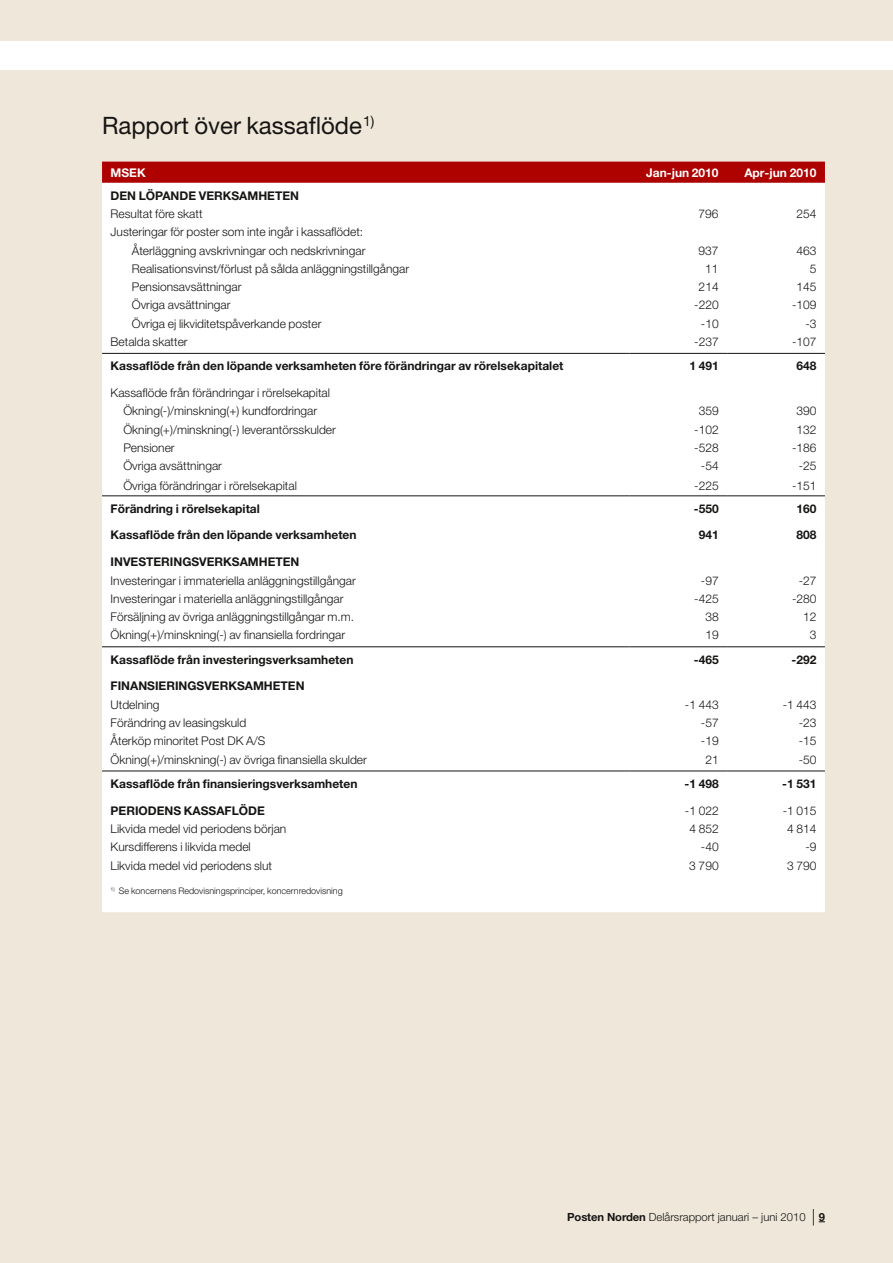
<style>
.page{position:relative;width:893px;height:1263px;background:#fff}
.page>*{position:absolute;margin:0;border:0;box-sizing:border-box;transform-origin:0 0}
.t1{font:24px "Helvetica Neue";color:#161514}
.t2{font:300 12px/18.3px "Helvetica Neue";color:#161514;text-align:right}
.t3{font:700 12px "Helvetica Neue";color:#161514}
.t4{font:700 12px "Helvetica Neue";color:#fff}
.t5{font:300 11.25px "Helvetica Neue";color:#161514}
.t6{font:300 9px "Helvetica Neue";color:#161514}
.s1{font-weight:700}
.s2{font-size:16.5px}
</style>
<div class="page">
<hr style="left:0;top:0;width:1px;height:1263px;background:#efe8da">
<div style="left:1px;top:0;width:892px;height:1263px;background:#efe8da"></div>
<div style="left:0;top:41px;width:893px;height:29px;background:#fff"></div>
<div style="left:102px;top:162px;width:723px;height:21px;background:#ad0200"></div>
<div style="left:102px;top:183px;width:723px;height:729px;background:#fff"></div>
<hr style="left:102px;top:353px;width:527px;height:1px;background:#161514">
<hr style="left:629px;top:353px;width:98px;height:1px;background:#161514">
<hr style="left:727px;top:353px;width:98px;height:1px;background:#161514">
<hr style="left:102px;top:495px;width:527px;height:1px;background:#161514">
<hr style="left:629px;top:495px;width:98px;height:1px;background:#161514">
<hr style="left:727px;top:495px;width:98px;height:1px;background:#161514">
<hr style="left:102px;top:646px;width:527px;height:1px;background:#161514">
<hr style="left:629px;top:646px;width:98px;height:1px;background:#161514">
<hr style="left:727px;top:646px;width:98px;height:1px;background:#161514">
<hr style="left:102px;top:771px;width:527px;height:1px;background:#161514">
<hr style="left:629px;top:771px;width:98px;height:1px;background:#161514">
<hr style="left:727px;top:771px;width:98px;height:1px;background:#161514">
<h1 class="t1" style="left:102px;top:111px;width:274px">Rapport över kassaflöde <sup>1)</sup></h1>
<p class="t4" style="left:111px;top:165px;width:37px">MSEK</p>
<p class="t4" style="left:646px;top:165px;width:74px">Jan-jun 2010</p>
<p class="t4" style="left:744px;top:165px;width:74px">Apr-jun 2010</p>
<p class="t3" style="left:111px;top:188px;width:190px">DEN LÖPANDE VERKSAMHETEN</p>
<p class="t2" style="left:111px;top:204px;width:94px">Resultat före skatt</p>
<p class="t2" style="left:699px;top:204px;width:22px">796</p>
<p class="t2" style="left:796px;top:204px;width:22px">254</p>
<p class="t2" style="left:111px;top:223px;width:256px">Justeringar för poster som inte ingår i kassaflödet:<br>Återläggning avskrivningar och nedskrivningar</p>
<p class="t2" style="left:699px;top:241px;width:22px">937</p>
<p class="t2" style="left:796px;top:241px;width:22px">463</p>
<p class="t2" style="left:132px;top:259px;width:279px">Realisationsvinst/förlust på sålda anläggningstillgångar</p>
<p class="t2" style="left:705px;top:259px;width:15px">11</p>
<p class="t2" style="left:810px;top:259px;width:8px">5</p>
<p class="t2" style="left:132px;top:277px;width:111px">Pensionsavsättningar</p>
<p class="t2" style="left:699px;top:277px;width:22px">214</p>
<p class="t2" style="left:796px;top:277px;width:22px">145</p>
<p class="t2" style="left:132px;top:296px;width:100px">Övriga avsättningar</p>
<p class="t2" style="left:694px;top:296px;width:26px">-220</p>
<p class="t2" style="left:792px;top:296px;width:26px">-109</p>
<p class="t2" style="left:132px;top:314px;width:191px">Övriga ej likviditetspåverkande poster</p>
<p class="t2" style="left:701px;top:314px;width:19px">-10</p>
<p class="t2" style="left:805px;top:314px;width:13px">-3</p>
<p class="t2" style="left:111px;top:332px;width:79px">Betalda skatter</p>
<p class="t2" style="left:694px;top:332px;width:26px">-237</p>
<p class="t2" style="left:792px;top:332px;width:26px">-107</p>
<p class="t3" style="left:111px;top:358px;width:454px">Kassaflöde från den löpande verksamheten före förändringar av rörelsekapitalet</p>
<p class="t3" style="left:689px;top:358px;width:31px">1 491</p>
<p class="t3" style="left:796px;top:358px;width:22px">648</p>
<p class="t2" style="left:111px;top:383px;width:221px;text-align:center">Kassaflöde från förändringar i rörelsekapital<br>Ökning(-)/minskning(+) kundfordringar</p>
<p class="t2" style="left:699px;top:402px;width:22px">359</p>
<p class="t2" style="left:796px;top:402px;width:22px">390</p>
<p class="t2" style="left:123px;top:420px;width:214px">Ökning(+)/minskning(-) leverantörsskulder</p>
<p class="t2" style="left:694px;top:420px;width:26px">-102</p>
<p class="t2" style="left:796px;top:420px;width:22px">132</p>
<p class="t2" style="left:123px;top:438px;width:53px">Pensioner</p>
<p class="t2" style="left:694px;top:438px;width:26px">-528</p>
<p class="t2" style="left:792px;top:438px;width:26px">-186</p>
<p class="t2" style="left:123px;top:456px;width:100px">Övriga avsättningar</p>
<p class="t2" style="left:701px;top:456px;width:19px">-54</p>
<p class="t2" style="left:799px;top:456px;width:19px">-25</p>
<p class="t2" style="left:123px;top:476px;width:175px">Övriga förändringar i rörelsekapital</p>
<p class="t2" style="left:694px;top:476px;width:26px">-225</p>
<p class="t2" style="left:792px;top:476px;width:26px">-151</p>
<p class="t3" style="left:111px;top:501px;width:151px">Förändring i rörelsekapital</p>
<p class="t3" style="left:694px;top:501px;width:26px">-550</p>
<p class="t3" style="left:796px;top:501px;width:22px">160</p>
<p class="t3" style="left:111px;top:528px;width:247px">Kassaflöde från den löpande verksamheten</p>
<p class="t3" style="left:699px;top:528px;width:22px">941</p>
<p class="t3" style="left:796px;top:528px;width:22px">808</p>
<p class="t3" style="left:111px;top:555px;width:190px">INVESTERINGSVERKSAMHETEN</p>
<p class="t2" style="left:111px;top:571px;width:247px">Investeringar i immateriella anläggningstillgångar</p>
<p class="t2" style="left:701px;top:571px;width:19px">-97</p>
<p class="t2" style="left:799px;top:571px;width:19px">-27</p>
<p class="t2" style="left:111px;top:589px;width:234px">Investeringar i materiella anläggningstillgångar</p>
<p class="t2" style="left:694px;top:589px;width:26px">-425</p>
<p class="t2" style="left:792px;top:589px;width:26px">-280</p>
<p class="t2" style="left:111px;top:607px;width:245px">Försäljning av övriga anläggningstillgångar m.m.</p>
<p class="t2" style="left:705px;top:607px;width:15px">38</p>
<p class="t2" style="left:803px;top:607px;width:15px">12</p>
<p class="t2" style="left:111px;top:626px;width:236px">Ökning(+)/minskning(-) av finansiella fordringar</p>
<p class="t2" style="left:705px;top:626px;width:15px">19</p>
<p class="t2" style="left:810px;top:626px;width:8px">3</p>
<p class="t3" style="left:111px;top:652px;width:244px">Kassaflöde från investeringsverksamheten</p>
<p class="t3" style="left:694px;top:652px;width:26px">-465</p>
<p class="t3" style="left:792px;top:652px;width:26px">-292</p>
<p class="t3" style="left:111px;top:679px;width:195px">FINANSIERINGSVERKSAMHETEN</p>
<p class="t2" style="left:111px;top:695px;width:50px">Utdelning</p>
<p class="t2" style="left:685px;top:695px;width:35px">-1 443</p>
<p class="t2" style="left:783px;top:695px;width:35px">-1 443</p>
<p class="t2" style="left:111px;top:713px;width:137px">Förändring av leasingskuld</p>
<p class="t2" style="left:701px;top:713px;width:19px">-57</p>
<p class="t2" style="left:799px;top:713px;width:19px">-23</p>
<p class="t2" style="left:111px;top:732px;width:156px">Återköp minoritet Post DK A/S</p>
<p class="t2" style="left:701px;top:732px;width:19px">-19</p>
<p class="t2" style="left:799px;top:732px;width:19px">-15</p>
<p class="t2" style="left:111px;top:750px;width:258px">Ökning(+)/minskning(-) av övriga finansiella skulder</p>
<p class="t2" style="left:705px;top:750px;width:15px">21</p>
<p class="t2" style="left:799px;top:750px;width:19px">-50</p>
<p class="t3" style="left:111px;top:776px;width:248px">Kassaflöde från finansieringsverksamheten</p>
<p class="t3" style="left:684px;top:776px;width:36px">-1 498</p>
<p class="t3" style="left:782px;top:776px;width:36px">-1 531</p>
<p class="t3" style="left:111px;top:803px;width:154px">PERIODENS KASSAFLÖDE</p>
<p class="t2" style="left:685px;top:801px;width:35px">-1 022</p>
<p class="t2" style="left:783px;top:801px;width:35px">-1 015</p>
<p class="t2" style="left:111px;top:819px;width:177px">Likvida medel vid periodens början</p>
<p class="t2" style="left:689px;top:819px;width:31px">4 852</p>
<p class="t2" style="left:787px;top:819px;width:31px">4 814</p>
<p class="t2" style="left:111px;top:837px;width:142px">Kursdifferens i likvida medel</p>
<p class="t2" style="left:701px;top:837px;width:19px">-40</p>
<p class="t2" style="left:805px;top:837px;width:13px">-9</p>
<p class="t2" style="left:111px;top:856px;width:163px">Likvida medel vid periodens slut</p>
<p class="t2" style="left:689px;top:856px;width:31px">3 790</p>
<p class="t2" style="left:787px;top:856px;width:31px">3 790</p>
<p class="t6" style="left:111px;top:885px;width:234px"><sup>1)</sup> Se koncernens Redovisningsprinciper, koncernredovisning</p>
<p class="t5" style="left:567px;top:1210px;width:259px"><span class="s1">Posten Norden</span> Delårsrapport januari – juni 2010 <span class="s2">|</span> <span class="s1">9</span></p>
</div>
